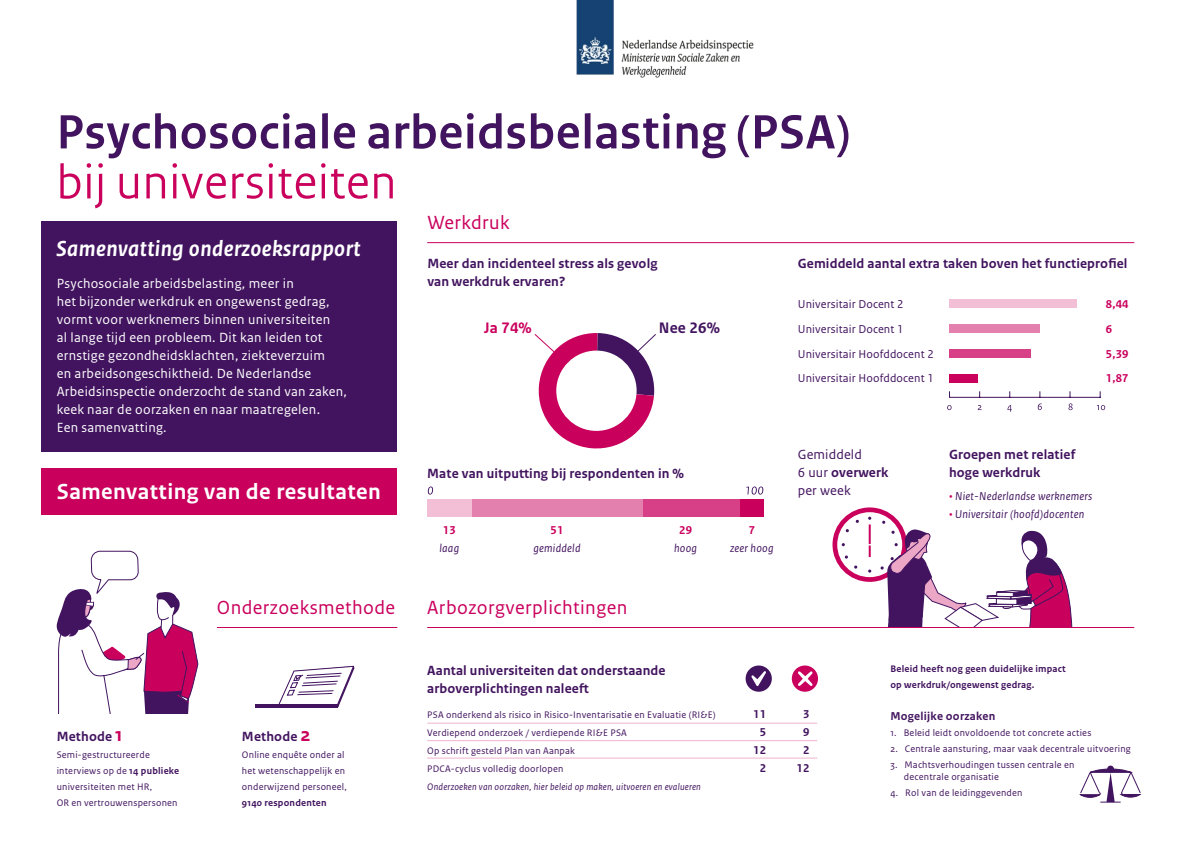
<style>
.page{position:relative;width:1191px;height:842px;background:#fff}
.page>*{position:absolute;margin:0;border:0;box-sizing:border-box;transform-origin:0 0}
.H1_-_Titel{font:700 50.5px/50px "Rijksoverheid Sans Heading";letter-spacing:.02em;color:#42145f}
.H2_-_Inleiding{font:italic 700 23px "Rijksoverheid Sans Text";letter-spacing:.02em;color:#fff}
.H2_-_Inleiding-2{font:700 23px "Rijksoverheid Sans Text";letter-spacing:.02em;color:#fff}
.H3_-_Kop_robijn_20_pt{font:20px "Rijksoverheid Sans Text";letter-spacing:.02em;color:#ca005d}
.P_-_Cijfers_groot_paars_16_pt{font:700 16px "Rijksoverheid Sans Text";color:#42145f}
.P_-_Cijfers_groot_paars_16_pt-2{font:700 16px "Rijksoverheid Sans Text";color:#ca005d}
.P_-_Inleiding_tekst{font:14px/18px "Rijksoverheid Sans Text";letter-spacing:.02em;color:#fff}
.H4_-_Kop_bold_paars_14pt{font:700 14px/18px "Rijksoverheid Sans Text";letter-spacing:.01em;color:#42145f}
.P_-_Kop_regular_paars_14pt{font:14px "Rijksoverheid Sans Text";letter-spacing:.01em;color:#42145f}
.P_-_Kop_regular_paars_14pt-2{font:700 14px "Rijksoverheid Sans Text";letter-spacing:.01em;color:#42145f}
.P_-_Cijfers_groot_robijn_16_pt{font:12px "Rijksoverheid Sans Text";letter-spacing:.01em;color:#42145f}
.P_-_Tekst_klein_grafiek_12_pt{font:italic 12px "Rijksoverheid Sans Text";letter-spacing:.02em;color:#42145f}
.P_-_Platte_tekst{font:700 12px "Rijksoverheid Sans Text";letter-spacing:.02em;color:#42145f}
.P_-_Tekst_klein_grafiek_12_pt-2{font:700 12px "Rijksoverheid Sans Text";letter-spacing:.02em;color:#ca005d}
.P_-_Platte_tekst-2{font:10px/16px "Rijksoverheid Sans Text";letter-spacing:.02em;color:#42145f}
.P_-_Platte_tekst-3{font:italic 10px "Rijksoverheid Sans Text";letter-spacing:.02em;color:#42145f}
.P_-_Platte_tekst-4{font:700 10px/16px "Rijksoverheid Sans Text";letter-spacing:.02em;color:#42145f}
.s1{font-weight:400;color:#ca005d}
.s2{font-size:20px;color:#ca005d}
.s3{font-weight:700}
.s4{font-weight:400}
.s5{color:#ca005d}
</style>
<div class="page">
<svg style="left:832px;top:507px;width:75px;height:75px"></svg>
<div style="left:837px;top:512px;width:65px;height:65px;background:#fff;border-radius:50%"></div>
<div style="left:1107px;top:766px;width:7px;height:6px;background:#42145f;border-radius:50%"></div>
<svg style="left:1080px;top:769px;width:61px;height:34px"></svg>
<div style="left:949px;top:374px;width:28px;height:8px;background:#ca005d"></div>
<div style="left:949px;top:349px;width:81px;height:9px;background:#d74086"></div>
<div style="left:949px;top:324px;width:91px;height:9px;background:#e480ae"></div>
<div style="left:949px;top:299px;width:127px;height:9px;background:#f2bfd6"></div>
<svg style="left:56px;top:551px;width:142px;height:163px"></svg>
<hr style="left:256px;top:705px;width:82px;height:3px;background:#42145f">
<svg style="left:278px;top:666px;width:76px;height:41px"></svg>
<div style="left:745px;top:665px;width:27px;height:27px;background:#42145f;border-radius:50%"></div>
<svg style="left:751px;top:671px;width:15px;height:15px"></svg>
<div style="left:792px;top:665px;width:26px;height:27px;background:#ca005d;border-radius:50%"></div>
<svg style="left:798px;top:671px;width:14px;height:15px"></svg>
<hr style="left:427px;top:723px;width:390px;height:1px;background:#efb3ce">
<hr style="left:427px;top:740px;width:390px;height:1px;background:#efb3ce">
<hr style="left:427px;top:758px;width:390px;height:1px;background:#efb3ce">
<svg style="left:844px;top:555px;width:4px;height:4px"></svg>
<svg style="left:854px;top:565px;width:3px;height:4px"></svg>
<svg style="left:855px;top:519px;width:4px;height:4px"></svg>
<svg style="left:880px;top:520px;width:193px;height:107px"></svg>
<svg style="left:868px;top:545px;width:2px;height:12px"></svg>
<hr style="left:868px;top:524px;width:2px;height:20px;background:#ca005d">
<div style="left:42px;top:222px;width:355px;height:230px;background:#42145f"></div>
<div style="left:42px;top:468px;width:355px;height:47px;background:#ca005d"></div>
<hr style="left:427px;top:627px;width:707px;height:1px;background:#ca005d">
<hr style="left:427px;top:242px;width:707px;height:1px;background:#ca005d">
<hr style="left:217px;top:627px;width:180px;height:1px;background:#ca005d">
<div style="left:740px;top:500px;width:23px;height:17px;background:#ca005d"></div>
<div style="left:642px;top:500px;width:98px;height:17px;background:#d74086"></div>
<div style="left:471px;top:500px;width:171px;height:17px;background:#e480ae"></div>
<div style="left:427px;top:500px;width:44px;height:17px;background:#f2bfd6"></div>
<svg style="left:534px;top:333px;width:122px;height:116px"></svg>
<div style="left:556px;top:351px;width:80px;height:80px;background:#fff;border-radius:50%"></div>
<svg style="left:746px;top:486px;width:17px;height:9px"></svg>
<svg style="left:428px;top:486px;width:5px;height:9px"></svg>
<svg style="left:947px;top:391px;width:158px;height:21px"></svg>
<img style="left:576px;top:0;width:178px;height:78px">
<h1 class="H1_-_Titel" style="left:57px;top:108px;width:794px">Psychosociale arbeidsbelasting (PSA) <span class="s1">bij universiteiten</span></h1>
<h2 class="H2_-_Inleiding" style="left:57px;top:236px;width:305px">Samenvatting onderzoeksrapport</h2>
<p class="P_-_Inleiding_tekst" style="left:57px;top:275px;width:292px">Psychosociale arbeidsbelasting, meer in<br>het bijzonder werkdruk en ongewenst gedrag, vormt voor werknemers binnen universiteiten<br>al lange tijd een probleem. Dit kan leiden tot ernstige gezondheidsklachten, ziekteverzuim<br>en arbeidsongeschiktheid. De Nederlandse Arbeidsinspectie onderzocht de stand van zaken, keek naar de oorzaken en naar maatregelen.<br>Een samenvatting.</p>
<p class="H3_-_Kop_robijn_20_pt" style="left:427px;top:211px;width:84px">Werkdruk</p>
<p class="H4_-_Kop_bold_paars_14pt" style="left:427px;top:255px;width:232px">Meer dan incidenteel stress als gevolg van werkdruk ervaren?</p>
<p class="P_-_Cijfers_groot_paars_16_pt-2" style="left:484px;top:319px;width:49px">Ja 74%</p>
<p class="P_-_Cijfers_groot_paars_16_pt" style="left:659px;top:319px;width:62px">Nee 26%</p>
<p class="H4_-_Kop_bold_paars_14pt" style="left:797px;top:255px;width:331px">Gemiddeld aantal extra taken boven het functieprofiel</p>
<p class="P_-_Cijfers_groot_robijn_16_pt" style="left:797px;top:297px;width:107px">Universitair Docent 2</p>
<p class="P_-_Tekst_klein_grafiek_12_pt-2" style="left:1105px;top:297px;width:24px">8,44</p>
<p class="P_-_Cijfers_groot_robijn_16_pt" style="left:797px;top:322px;width:107px">Universitair Docent 1</p>
<p class="P_-_Tekst_klein_grafiek_12_pt-2" style="left:1105px;top:323px;width:8px">6</p>
<p class="P_-_Cijfers_groot_robijn_16_pt" style="left:797px;top:347px;width:137px">Universitair Hoofddocent 2</p>
<p class="P_-_Tekst_klein_grafiek_12_pt-2" style="left:1105px;top:347px;width:24px">5,39</p>
<p class="P_-_Cijfers_groot_robijn_16_pt" style="left:797px;top:372px;width:137px">Universitair Hoofddocent 1</p>
<p class="P_-_Tekst_klein_grafiek_12_pt-2" style="left:1105px;top:371px;width:24px">1,87</p>
<h2 class="H2_-_Inleiding-2" style="left:57px;top:478px;width:326px">Samenvatting van de resultaten</h2>
<p class="H3_-_Kop_robijn_20_pt" style="left:217px;top:596px;width:180px">Onderzoeksmethode</p>
<p class="H4_-_Kop_bold_paars_14pt" style="left:57px;top:728px;width:68px">Methode <span class="s2">1</span></p>
<p class="P_-_Platte_tekst-2" style="left:57px;top:747px;width:124px">Semi-gestructureerde interviews op de <span class="s3">14 publieke </span>universiteiten met HR,<br>OR en vertrouwenspersonen</p>
<p class="H4_-_Kop_bold_paars_14pt" style="left:242px;top:728px;width:70px">Methode <span class="s2">2</span></p>
<p class="P_-_Platte_tekst-2" style="left:242px;top:747px;width:106px">Online enquête onder al het wetenschappelijk en onderwijzend personeel,<br><span class="s3">9140 respondenten</span></p>
<p class="H4_-_Kop_bold_paars_14pt" style="left:427px;top:464px;width:258px">Mate van uitputting bij respondenten in %</p>
<p class="P_-_Tekst_klein_grafiek_12_pt-2" style="left:443px;top:523px;width:14px">13</p>
<p class="P_-_Tekst_klein_grafiek_12_pt" style="left:439px;top:541px;width:21px">laag</p>
<p class="P_-_Tekst_klein_grafiek_12_pt-2" style="left:550px;top:523px;width:14px">51</p>
<p class="P_-_Tekst_klein_grafiek_12_pt" style="left:533px;top:541px;width:49px">gemiddeld</p>
<p class="H3_-_Kop_robijn_20_pt" style="left:427px;top:596px;width:202px">Arbozorgverplichtingen</p>
<p class="P_-_Tekst_klein_grafiek_12_pt-2" style="left:679px;top:523px;width:14px">29</p>
<p class="P_-_Tekst_klein_grafiek_12_pt" style="left:674px;top:541px;width:25px">hoog</p>
<p class="P_-_Tekst_klein_grafiek_12_pt-2" style="left:748px;top:523px;width:8px">7</p>
<p class="P_-_Tekst_klein_grafiek_12_pt" style="left:730px;top:542px;width:45px">zeer hoog</p>
<p class="P_-_Kop_regular_paars_14pt" style="left:797px;top:447px;width:66px">Gemiddeld</p>
<p class="P_-_Kop_regular_paars_14pt-2" style="left:797px;top:465px;width:92px"><span class="s4">6 uur</span> overwerk</p>
<p class="P_-_Kop_regular_paars_14pt" style="left:797px;top:483px;width:55px">per week</p>
<p class="H4_-_Kop_bold_paars_14pt" style="left:949px;top:446px;width:128px">Groepen met relatief hoge werkdruk</p>
<p class="P_-_Tekst_klein_grafiek_12_pt" style="left:949px;top:490px;width:145px"><span class="s5">•</span> Niet-Nederlandse werknemers</p>
<p class="P_-_Tekst_klein_grafiek_12_pt" style="left:949px;top:508px;width:137px"><span class="s5">•</span> Universitair (hoofd)docenten</p>
<p class="H4_-_Kop_bold_paars_14pt" style="left:427px;top:661px;width:240px">Aantal universiteiten dat onderstaande arboverplichtingen naleeft</p>
<p class="P_-_Platte_tekst-2" style="left:427px;top:707px;width:290px">PSA onderkend als risico in Risico-Inventarisatie en Evaluatie (RI&amp;E)</p>
<p class="P_-_Platte_tekst" style="left:753px;top:707px;width:14px">11</p>
<p class="P_-_Platte_tekst" style="left:803px;top:707px;width:8px">3</p>
<p class="P_-_Platte_tekst-2" style="left:427px;top:725px;width:201px">Verdiepend onderzoek / verdiepende RI&amp;E PSA</p>
<p class="P_-_Platte_tekst" style="left:760px;top:725px;width:8px">5</p>
<p class="P_-_Platte_tekst" style="left:803px;top:725px;width:8px">9</p>
<p class="P_-_Platte_tekst-2" style="left:427px;top:743px;width:149px">Op schrift gesteld Plan van Aanpak</p>
<p class="P_-_Platte_tekst" style="left:753px;top:743px;width:14px">12</p>
<p class="P_-_Platte_tekst" style="left:803px;top:743px;width:8px">2</p>
<p class="P_-_Platte_tekst-2" style="left:427px;top:761px;width:138px">PDCA-cyclus volledig doorlopen</p>
<p class="P_-_Platte_tekst" style="left:760px;top:761px;width:8px">2</p>
<p class="P_-_Platte_tekst" style="left:796px;top:761px;width:14px">12</p>
<p class="P_-_Platte_tekst-3" style="left:427px;top:781px;width:275px">Onderzoeken van oorzaken, hier beleid op maken, uitvoeren en evalueren</p>
<p class="P_-_Platte_tekst-4" style="left:890px;top:661px;width:177px">Beleid heeft nog geen duidelijke impact op werkdruk/ongewenst gedrag.</p>
<p class="P_-_Platte_tekst" style="left:890px;top:709px;width:107px">Mogelijke oorzaken</p>
<p class="P_-_Platte_tekst-2" style="left:890px;top:725px;width:202px">1. Beleid leidt onvoldoende tot concrete acties</p>
<p class="P_-_Platte_tekst-2" style="left:890px;top:741px;width:242px">2. Centrale aansturing, maar vaak decentrale uitvoering</p>
<p class="P_-_Platte_tekst-2" style="left:904px;top:759px;width:172px;line-height:12px;text-indent:-14px">3. Machtsverhoudingen tussen centrale en decentrale organisatie</p>
<p class="P_-_Platte_tekst-2" style="left:890px;top:785px;width:134px">4. Rol van de leidinggevenden</p>
</div>
